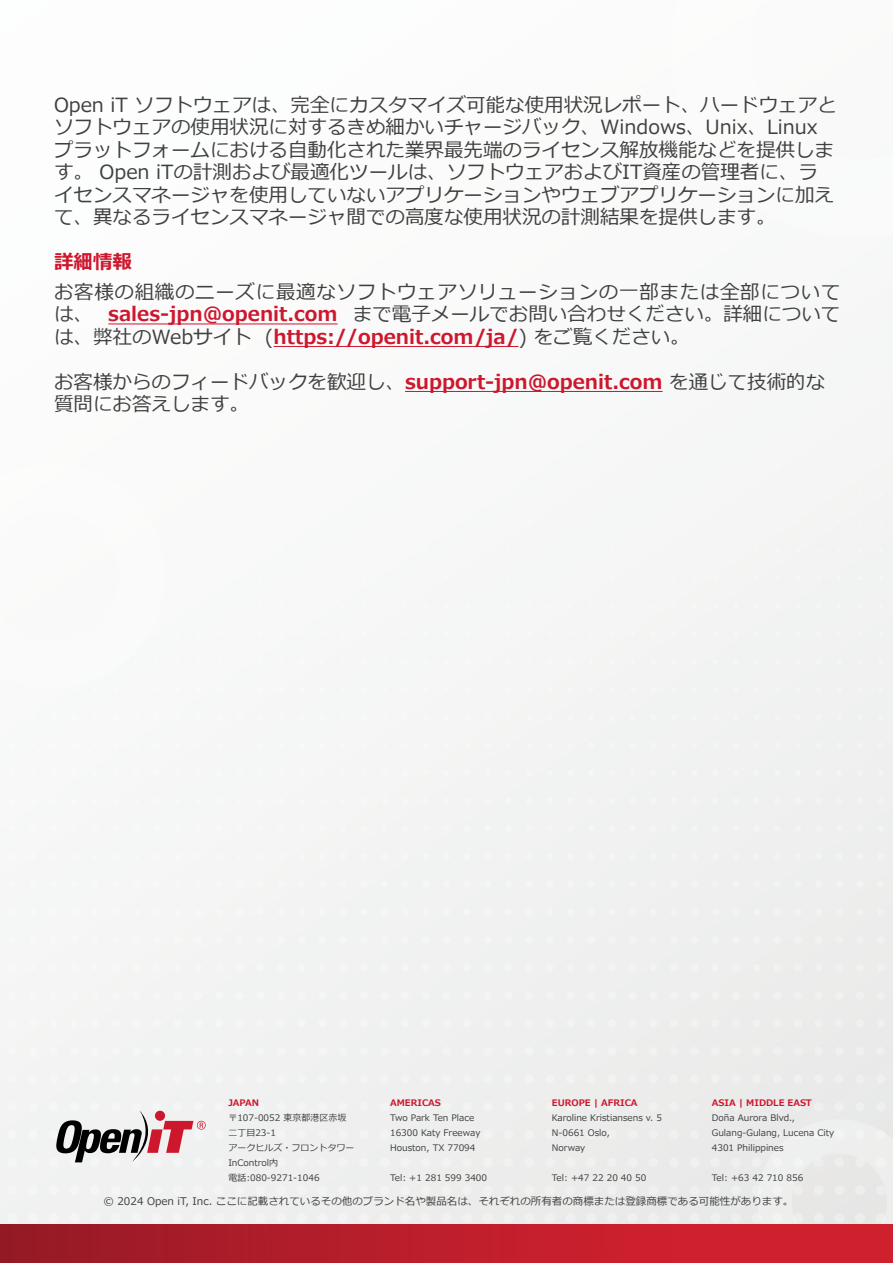
<style>
.page{position:relative;width:893px;height:1263px;background:#f6f7f7}
.page>*{position:absolute;margin:0;border:0;box-sizing:border-box;transform-origin:0 0}
.t1{font:19.5px/22.5px "Meiryo";color:#404040}
.t2{font:700 19.5px "Meiryo";color:#cd172d}
.Italic{font:10.5px "Meiryo";color:#404040}
.Brochure_default_paragraph{font:9px/15px "Meiryo";color:#404040}
.Address_footer{font:9px/15px "Meiryo";color:#404040}
.s1{font-weight:700;color:#cd172d}
</style>
<div class="page">
<div style="left:574px;top:1074px;width:311px;height:9px;background:#edecec"></div>
<div style="left:616px;top:1047px;width:269px;height:8px;background:#edecec"></div>
<div style="left:658px;top:1019px;width:227px;height:8px;background:#ededec"></div>
<svg style="left:700px;top:991px;width:185px;height:8px"></svg>
<svg style="left:742px;top:964px;width:143px;height:7px"></svg>
<svg style="left:782px;top:936px;width:102px;height:8px"></svg>
<svg style="left:824px;top:908px;width:60px;height:8px"></svg>
<svg style="left:866px;top:881px;width:18px;height:7px"></svg>
<svg style="left:7px;top:1102px;width:886px;height:161px"></svg>
<hr style="left:108px;top:323px;width:230px;height:1px;background:#cd172d">
<hr style="left:274px;top:346px;width:244px;height:1px;background:#cd172d">
<hr style="left:405px;top:391px;width:258px;height:1px;background:#cd172d">
<p class="t1" style="left:54px;top:95px;width:784px">Open iT ソフトウェアは、完全にカスタマイズ可能な使用状況レポート、ハードウェアとソフトウェアの使用状況に対するきめ細かいチャージバック、Windows、Unix、Linuxプラットフォームにおける自動化された業界最先端のライセンス解放機能などを提供します。 Open iTの計測および最適化ツールは、ソフトウェアおよびIT資産の管理者に、ライセンスマネージャを使用していないアプリケーションやウェブアプリケーションに加えて、異なるライセンスマネージャ間での高度な使用状況の計測結果を提供します。</p>
<p class="t2" style="left:54px;top:249px;width:79px">詳細情報</p>
<p class="t1" style="left:54px;top:281px;width:788px;text-align:justify">お客様の組織のニーズに最適なソフトウェアソリューションの一部または全部については、 <span class="s1">sales-jpn@openit.com</span> まで電子メールでお問い合わせください。詳細については、弊社のWebサイト (<span class="s1">https://openit.com/ja/</span>) をご覧ください。</p>
<p class="t1" style="left:54px;top:371px;width:773px">お客様からのフィードバックを歓迎し、<span class="s1">support-jpn@openit.com</span> を通じて技術的な質問にお答えします。</p>
<p class="Address_footer" style="left:228px;top:1096px;width:127px"><span class="s1">JAPAN<br></span>〒107-0052 東京都港区赤坂二丁目23-1<br>アークヒルズ・フロントタワー<br>InControl内</p>
<p class="Address_footer" style="left:228px;top:1171px;width:93px">電話:080-9271-1046</p>
<p class="Address_footer" style="left:390px;top:1096px;width:92px"><span class="s1">AMERICAS<br></span>Two Park Ten Place<br>16300 Katy Freeway<br>Houston, TX 77094</p>
<p class="Address_footer" style="left:390px;top:1171px;width:99px">Tel: +1 281 599 3400</p>
<p class="Brochure_default_paragraph" style="left:552px;top:1096px;width:112px"><span class="s1">EUROPE | AFRICA<br></span>Karoline Kristiansens v. 5<br>N-0661 Oslo,<br>Norway</p>
<p class="Brochure_default_paragraph" style="left:552px;top:1171px;width:96px">Tel: +47 22 20 40 50</p>
<p class="Brochure_default_paragraph" style="left:712px;top:1096px;width:124px"><span class="s1">ASIA | MIDDLE EAST<br></span>Doña Aurora Blvd.,<br>Gulang-Gulang, Lucena City<br>4301 Philippines</p>
<p class="Brochure_default_paragraph" style="left:712px;top:1171px;width:93px">Tel: +63 42 710 856</p>
<p class="Italic" style="left:103px;top:1194px;width:692px">© 2024 Open iT, Inc. ここに記載されているその他のブランド名や製品名は、それぞれの所有者の商標または登録商標である可能性があります。</p>
</div>
